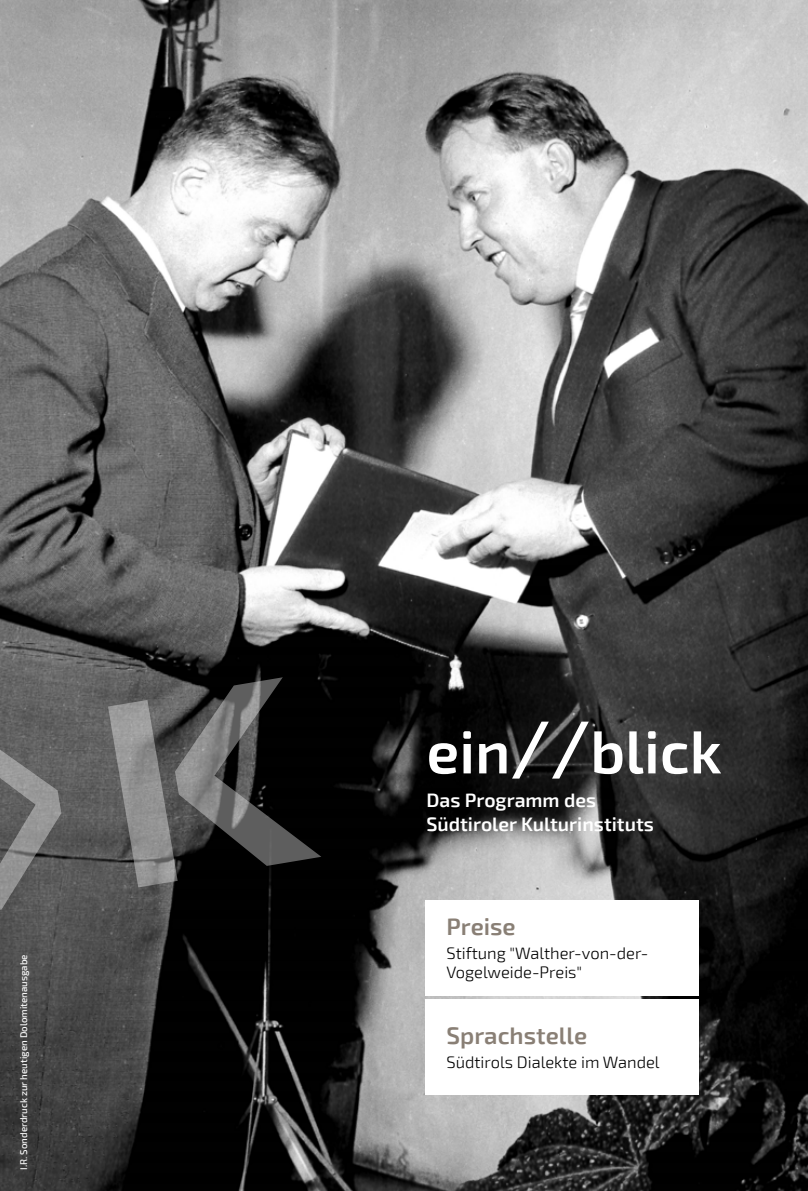
<style>
.page{position:relative;width:808px;height:1191px;background:#fff}
.page>*{position:absolute;margin:0;border:0;box-sizing:border-box;transform-origin:0 0}
.t1{font:600 60px "Exo 2";color:#fff}
.t2{font:600 24px "Exo 2";color:#897f75}
.t3{font:600 19.5px/23.4px "Exo 2";color:#fff}
.t4{font:300 16.5px/19.5px "Exo 2";color:#000}
.t5{font:500 9.75px "Exo 2";color:#fff}
.s1{font-size:75px}
</style>
<div class="page">
<img style="left:0;top:0;width:808px;height:1191px">
<div style="left:425px;top:901px;width:274px;height:95px;background:#fff"></div>
<div style="left:425px;top:999px;width:274px;height:96px;background:#fff"></div>
<svg style="left:108px;top:677px;width:213px;height:210px;background:#474747"></svg>
<svg style="left:0;top:728px;width:61px;height:187px;background:#707070"></svg>
<p class="t5" style="left:18px;top:1170px;width:217px;rotate:-90deg">I.R. Sonderdruck zur heutigen Dolomitenausgabe</p>
<h1 class="t1" style="left:426px;top:716px;width:297px">ein<span class="s1">//</span>blick</h1>
<p class="t3" style="left:426px;top:789px;width:229px">Das Programm des<br>Südtiroler Kulturinstituts</p>
<h2 class="t2" style="left:446px;top:912px;width:71px">Preise</h2>
<p class="t4" style="left:446px;top:943px;width:203px">Stiftung "Walther-von-der-<br>Vogelweide-Preis"</p>
<h2 class="t2" style="left:446px;top:1021px;width:142px">Sprachstelle</h2>
<p class="t4" style="left:446px;top:1052px;width:215px">Südtirols Dialekte im Wandel</p>
</div>
